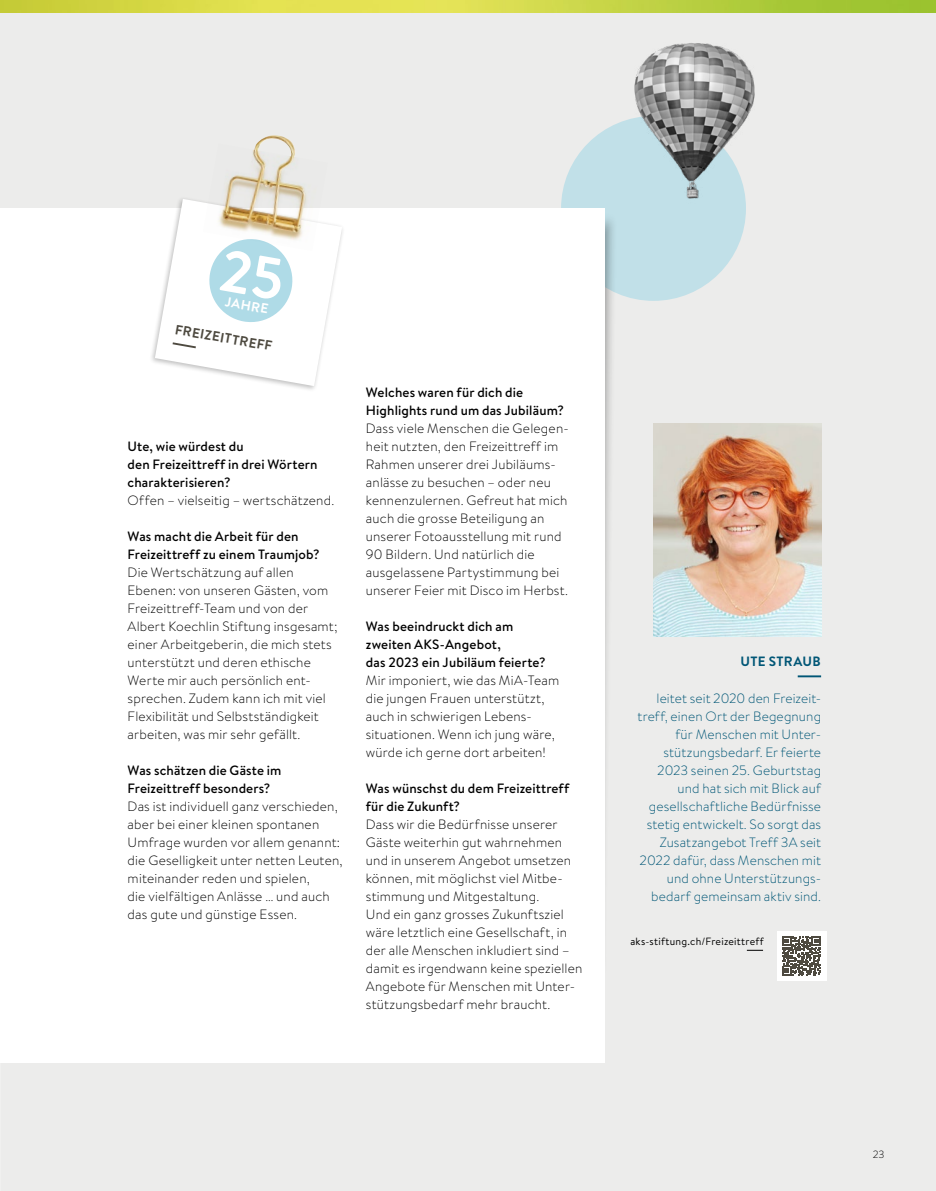
<style>
.page{position:relative;width:936px;height:1191px;background:#fff}
.page>*{position:absolute;margin:0;border:0;box-sizing:border-box;transform-origin:0 0}
.t1{font:300 13.5px/18px "Brandon Text";letter-spacing:.015em;color:#000}
.t2{font:500 13.5px/18px "Brandon Text";letter-spacing:.01em;color:#000}
.t3{font:300 13.5px/18px "Brandon Text";letter-spacing:.01em;color:#005676;text-align:right}
.t4{font:700 13.5px "Brandon Text";color:#4e4a40}
.t5{font:700 13.5px "Brandon Text";letter-spacing:.025em;color:#005676}
.t6{font:700 13.5px "Brandon Text";color:#fff}
.t7{font:10.5px "Brandon Text";letter-spacing:.025em;color:#000}
.t8{font:300 10.5px "Brandon Text";color:#000}
</style>
<div class="page">
<div style="left:0;top:13px;width:935px;height:1178px;background:#ececeb"></div>
<div style="left:561px;top:116px;width:185px;height:185px;background:#c1e0e8;border-radius:50%"></div>
<div style="left:506px;top:212px;width:111px;height:771px;background:#000;opacity:.35"></div>
<img style="left:0;top:0;width:935px;height:13px">
<img style="left:653px;top:423px;width:168px;height:213px">
<hr style="left:797px;top:675px;width:24px;height:2px;background:#005676">
<div style="left:776px;top:930px;width:50px;height:50px;background:#fff"></div>
<svg style="left:782px;top:936px;width:39px;height:39px"></svg>
<svg style="left:746px;top:950px;width:17px;height:1px"></svg>
<div style="left:0;top:208px;width:604px;height:855px;background:#fff"></div>
<div style="left:149px;top:196px;width:196px;height:196px;background:#000;opacity:.25"></div>
<img style="left:617px;top:43px;width:138px;height:159px">
<img style="left:203px;top:194px;width:125px;height:5px">
<img style="left:223px;top:135px;width:83px;height:64px">
<svg style="left:155px;top:199px;width:187px;height:187px"></svg>
<p class="t6" style="left:227px;top:292px;width:45px;rotate:10deg">JAHRE</p>
<p class="t4" style="left:177px;top:320px;width:100px;rotate:10deg">FREIZEITTREFF</p>
<p class="t2" style="left:128px;top:437px;width:191px">Ute, wie würdest du<br>den Freizeittreff in drei Wörtern charakterisieren?</p>
<p class="t1" style="left:128px;top:491px;width:208px">Offen – vielseitig – wertschätzend.</p>
<p class="t2" style="left:128px;top:527px;width:193px">Was macht die Arbeit für den<br>Freizeittreff zu einem Traumjob?</p>
<p class="t1" style="left:128px;top:563px;width:211px">Die Wertschätzung auf allen Ebenen: von unseren Gästen, vom Freizeittreff-Team und von der Albert Koechlin Stiftung insgesamt; einer Arbeitgeberin, die mich stets unterstützt und deren ethische Werte mir auch persönlich ent&shy;sprechen. Zudem kann ich mit viel Flexibilität und Selbstständigkeit arbeiten, was mir sehr gefällt.</p>
<p class="t2" style="left:128px;top:761px;width:155px">Was schätzen die Gäste im<br>Freizeittreff besonders?</p>
<p class="t1" style="left:128px;top:797px;width:216px">Das ist individuell ganz verschieden, aber bei einer kleinen spontanen Umfrage wurden vor allem genannt: die Geselligkeit unter netten Leuten, miteinander reden und spielen,<br>die vielfältigen Anlässe … und auch das gute und günstige Essen.</p>
<p class="t2" style="left:366px;top:383px;width:199px">Welches waren für dich die<br>Highlights rund um das Jubiläum?</p>
<p class="t1" style="left:366px;top:419px;width:204px">Dass viele Menschen die Gelegen&shy;heit nutzten, den Freizeittreff im<br>Rahmen unserer drei Jubiläums&shy;anlässe zu besuchen – oder neu kennenzulernen. Gefreut hat mich auch die grosse Beteiligung an unserer Fotoausstellung mit rund<br>90 Bildern. Und natürlich die ausgelassene Partystimmung bei unserer Feier mit Disco im Herbst.</p>
<p class="t2" style="left:366px;top:617px;width:181px">Was beeindruckt dich am zweiten AKS-Angebot,<br>das 2023 ein Jubiläum feierte?</p>
<p class="t1" style="left:366px;top:671px;width:195px">Mir imponiert, wie das MiA-Team die jungen Frauen unterstützt, auch in schwierigen Lebens&shy;situationen. Wenn ich jung wäre, würde ich gerne dort arbeiten!</p>
<p class="t2" style="left:366px;top:779px;width:205px">Was wünschst du dem Freizeittreff für die Zukunft?</p>
<p class="t1" style="left:366px;top:815px;width:218px">Dass wir die Bedürfnisse unserer Gäste weiterhin gut wahrnehmen und in unserem Angebot umsetzen können, mit möglichst viel Mitbe&shy;stimmung und Mitgestaltung.<br>Und ein ganz grosses Zukunftsziel wäre letztlich eine Gesellschaft, in der alle Menschen inkludiert sind – damit es irgendwann keine speziellen Angebote für Menschen mit Unter&shy;stützungsbedarf mehr braucht.</p>
<p class="t5" style="left:740px;top:652px;width:82px">UTE STRAUB</p>
<p class="t3" style="left:637px;top:689px;width:185px">leitet seit 2020 den Freizeit&shy;treff, einen Ort der Begegnung für Menschen mit Unter&shy;stützungsbedarf. Er feierte<br>2023 seinen 25. Geburtstag und hat sich mit Blick auf gesellschaftliche Bedürfnisse stetig entwickelt. So sorgt das<br>Zusatzangebot Treff 3A seit<br>2022 dafür, dass Menschen mit und ohne Unterstützungs&shy;bedarf gemeinsam aktiv sind.</p>
<p class="t7" style="left:630px;top:933px;width:135px">aks-stiftung.ch/Freizeittreff</p>
<p class="t8" style="left:872px;top:1147px;width:13px">23</p>
</div>
